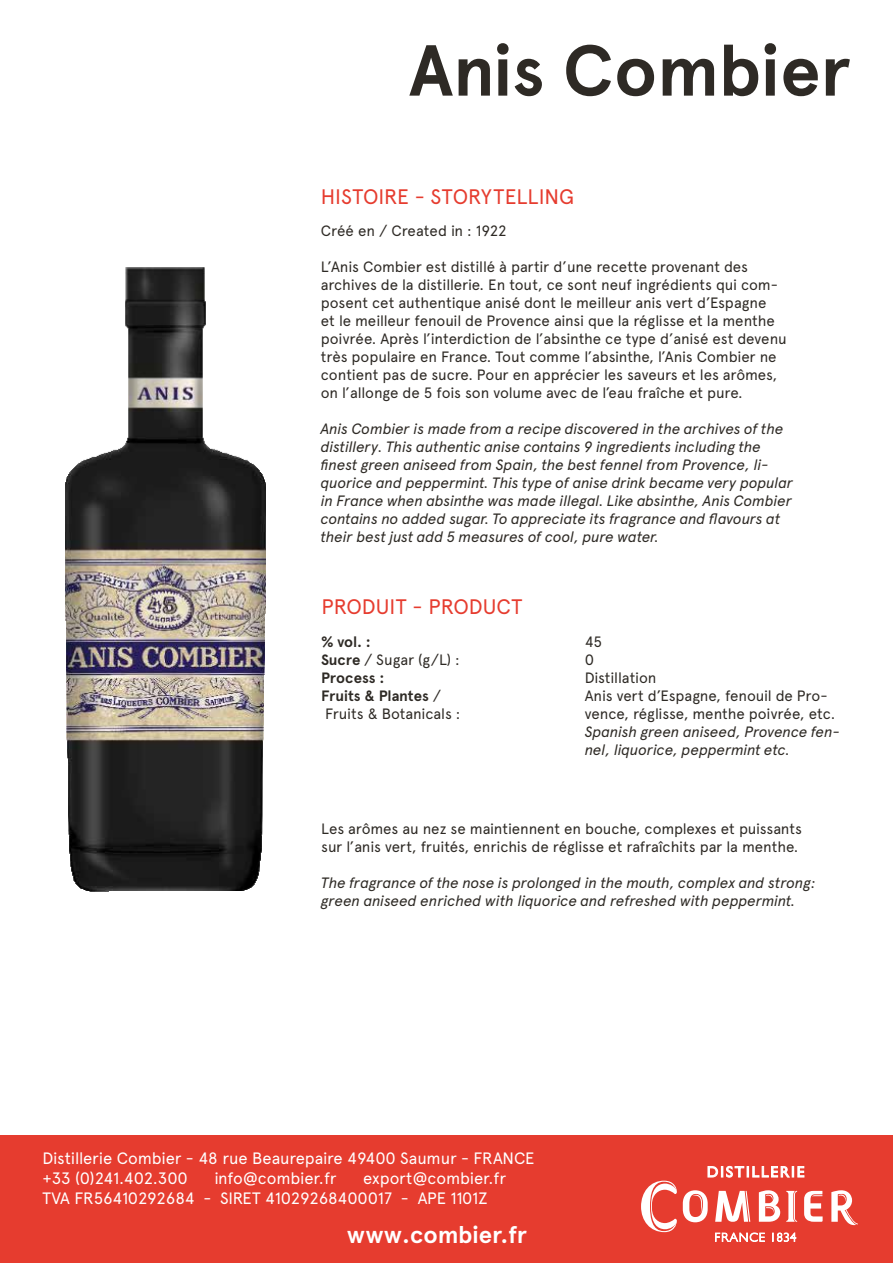
<style>
.page{position:relative;width:893px;height:1263px;background:#fff}
.page>*{position:absolute;margin:0;border:0;box-sizing:border-box;transform-origin:0 0}
.t1{font:700 72px "Apercu";letter-spacing:-.005em;color:#2e2a25}
.t2{font:700 24px "Apercu";letter-spacing:-.005em;color:#fff}
.t3{font:21px "Apercu";color:#e63c2f}
.t4{font:16.5px/19.8px "Apercu";letter-spacing:-.01em;color:#fff}
.t5{font:15px/18px "Apercu";letter-spacing:-.005em;color:#2e2a25}
.t6{font:italic 15px/18px "Apercu";letter-spacing:-.015em;color:#2e2a25}
.t7{font:700 15px/18px "Apercu";color:#2e2a25}
.s1{font-weight:400}
</style>
<div class="page">
<img style="left:65px;top:268px;width:201px;height:623px">
<div style="left:0;top:1135px;width:893px;height:128px;background:#e63c2f"></div>
<svg style="left:786px;top:1191px;width:11px;height:31px"></svg>
<svg style="left:683px;top:1190px;width:25px;height:32px"></svg>
<svg style="left:804px;top:1191px;width:19px;height:31px"></svg>
<svg style="left:715px;top:1191px;width:35px;height:31px"></svg>
<svg style="left:759px;top:1190px;width:21px;height:32px"></svg>
<svg style="left:641px;top:1180px;width:36px;height:52px"></svg>
<svg style="left:831px;top:1190px;width:27px;height:35px"></svg>
<svg style="left:715px;top:1233px;width:50px;height:8px"></svg>
<svg style="left:772px;top:1233px;width:24px;height:8px"></svg>
<svg style="left:708px;top:1166px;width:96px;height:11px"></svg>
<h1 class="t1" style="left:409px;top:27px;width:443px">Anis Combier</h1>
<h3 class="t3" style="left:321px;top:184px;width:123px">Histoire - STOR</h3>
<h3 class="t3" style="left:481px;top:184px;width:94px">YTELLING</h3>
<p class="t5" style="left:321px;top:221px;width:187px">Créé en / Created in : 1922</p>
<p class="t5" style="left:321px;top:257px;width:468px">L’Anis Combier est distillé à partir d’une recette provenant des archives de la distillerie. En tout, ce sont neuf ingrédients qui com&shy;posent cet authentique anisé dont le meilleur anis vert d’Espagne<br>et le meilleur fenouil de Provence ainsi que la réglisse et la menthe poivrée. Après l’interdiction de l’absinthe ce type d’anisé est devenu très populaire en France. Tout comme l’absinthe, l’Anis Combier ne contient pas de sucre. Pour en apprécier les saveurs et les arômes, on l’allonge de 5 fois son volume avec de l’eau fraîche et pure.</p>
<p class="t6" style="left:321px;top:418px;width:474px">Anis Combier is made from a recipe discovered in the archives of the distillery. This authentic anise contains 9 ingredients including the finest green aniseed from Spain, the best fennel from Provence, li&shy;quorice and peppermint. This type of anise drink became very popular in France when absinthe was made illegal. Like absinthe, Anis Combier contains no added sugar. To appreciate its fragrance and flavours at their best just add 5 measures of cool, pure water.</p>
<h3 class="t3" style="left:321px;top:594px;width:134px">Produit - PRODU</h3>
<h3 class="t3" style="left:496px;top:594px;width:27px">CT</h3>
<p class="t7" style="left:321px;top:633px;width:141px">% vol. :<br>Sucre <span class="s1">/ Sugar (g/L) :<br></span>Process :<br>Fruits &amp; Plantes <span class="s1">/<br>Fruits &amp; Botanicals :</span></p>
<p class="t5" style="left:585px;top:633px;width:252px">45<br>0<br>Distillation<br>Anis vert d’Espagne, fenouil de Pro&shy;vence, réglisse, menthe poivrée, etc.</p>
<p class="t6" style="left:585px;top:721px;width:257px">Spanish green aniseed, Provence fen&shy;nel, liquorice, peppermint etc.</p>
<p class="t5" style="left:321px;top:820px;width:482px">Les arômes au nez se maintiennent en bouche, complexes et puissants sur l’anis vert, fruités, enrichis de réglisse et rafraîchits par la menthe.</p>
<p class="t6" style="left:321px;top:873px;width:496px">The fragrance of the nose is prolonged in the mouth, complex and strong: green aniseed enriched with liquorice and refreshed with peppermint.</p>
<p class="t4" style="left:43px;top:1148px;width:491px">Distillerie Combier - 48 rue Beaurepaire 49400 Saumur - FRANCE +33 (0)241.402.300</p>
<p class="t4" style="left:214px;top:1168px;width:124px">info@combier.fr</p>
<p class="t4" style="left:363px;top:1168px;width:145px">export@combier.fr</p>
<p class="t4" style="left:43px;top:1188px;width:187px">TVA FR56410292684 - SIRET</p>
<p class="t4" style="left:265px;top:1188px;width:224px">41029268400017 - APE 1101Z</p>
<h2 class="t2" style="left:347px;top:1220px;width:181px">www.combier.fr</h2>
</div>
